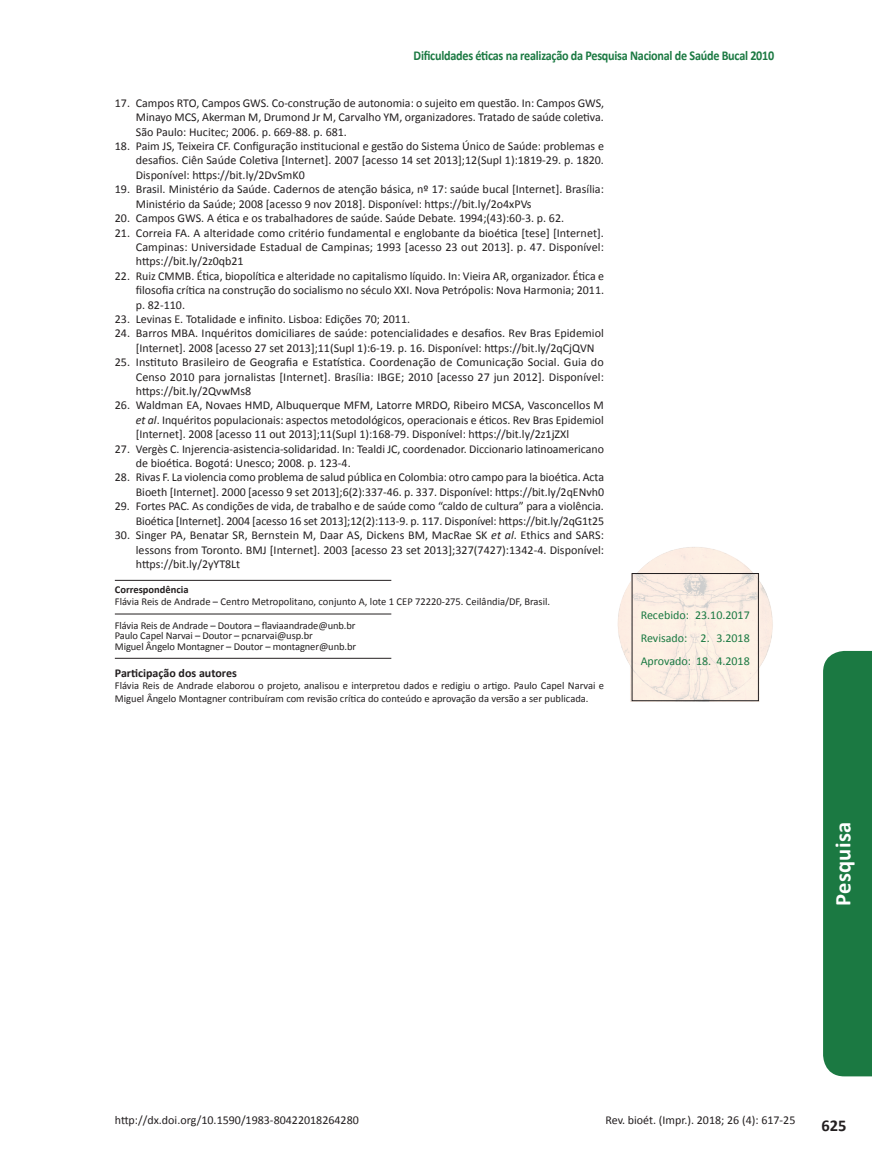
<style>
.page{position:relative;width:872px;height:1170px;background:#fff}
.page>*{position:absolute;margin:0;border:0;box-sizing:border-box;transform-origin:0 0}
.t1{font:700 22.5px "Calibri";letter-spacing:.02em;color:#fff}
.t2{font:700 16.5px "Calibri";color:#231f20}
.t3{font:700 13.5px "Calibri";letter-spacing:-.02em;color:#1b7942;scale:.9 1}
.Referencias{font:12px/14.4px "Calibri";color:#231f20;text-align:justify}
.t4{font:12px "Calibri";color:#1b7942}
.Titulo_participacao{font:700 12px "Calibri";color:#231f20}
.Texto_participacao_d{font:10.5px/12.6px "Calibri";color:#231f20}
.E-mail{font:10.5px/10.5px "Calibri";letter-spacing:-.01em;color:#231f20}
.Texto_correspondenci{font:10.5px "Calibri";color:#231f20}
.Titulo_correspondenc{font:700 10.5px "Calibri";color:#231f20}
.s1{font-style:italic}
</style>
<div class="page">
<hr style="left:115px;top:580px;width:276px;height:1px;background:#231f20">
<hr style="left:115px;top:613px;width:276px;height:1px;background:#231f20">
<hr style="left:115px;top:658px;width:276px;height:1px;background:#231f20">
<img style="left:617px;top:547px;width:156px;height:154px">
<div style="left:823px;top:651px;width:49px;height:425px;background:#1b7942"></div>
<p class="t3" style="left:413px;top:46px;width:402px">Dificuldades éticas na realização da Pesquisa Nacional de Saúde Bucal 2010</p>
<p class="Referencias" style="left:136px;top:95px;width:470px;text-indent:-21px">17. Campos RTO, Campos GWS. Co-construção de autonomia: o sujeito em questão. In: Campos GWS, Minayo MCS, Akerman M, Drumond Jr M, Carvalho YM, organizadores. Tratado de saúde coletiva.<br>São Paulo: Hucitec; 2006. p. 669-88. p. 681.</p>
<p class="Referencias" style="left:136px;top:138px;width:469px;text-indent:-21px">18. Paim JS, Teixeira CF. Configuração institucional e gestão do Sistema Único de Saúde: problemas e desafios. Ciên Saúde Coletiva [Internet]. 2007 [acesso 14 set 2013];12(Supl 1):1819-29. p. 1820.<br>Disponível: https://bit.ly/2DvSmK0</p>
<p class="Referencias" style="left:136px;top:182px;width:469px;text-indent:-21px">19. Brasil. Ministério da Saúde. Cadernos de atenção básica, nº 17: saúde bucal [Internet]. Brasília:<br>Ministério da Saúde; 2008 [acesso 9 nov 2018]. Disponível: https://bit.ly/2o4xPVs</p>
<p class="Referencias" style="left:115px;top:210px;width:451px">20. Campos GWS. A ética e os trabalhadores de saúde. Saúde Debate. 1994;(43):60-3. p. 62.</p>
<p class="Referencias" style="left:136px;top:225px;width:469px;text-indent:-21px">21. Correia FA. A alteridade como critério fundamental e englobante da bioética [tese] [Internet].<br>Campinas: Universidade Estadual de Campinas; 1993 [acesso 23 out 2013]. p. 47. Disponível: https://bit.ly/2z0qb21</p>
<p class="Referencias" style="left:136px;top:268px;width:470px;text-indent:-21px">22. Ruiz CMMB. Ética, biopolítica e alteridade no capitalismo líquido. In: Vieira AR, organizador. Ética e filosofia crítica na construção do socialismo no século XXI. Nova Petrópolis: Nova Harmonia; 2011. p. 82-110.</p>
<p class="Referencias" style="left:115px;top:311px;width:297px">23. Levinas E. Totalidade e infinito. Lisboa: Edições 70; 2011.</p>
<p class="Referencias" style="left:136px;top:326px;width:469px;text-indent:-21px">24. Barros MBA. Inquéritos domiciliares de saúde: potencialidades e desafios. Rev Bras Epidemiol [Internet]. 2008 [acesso 27 set 2013];11(Supl 1):6-19. p. 16. Disponível: https://bit.ly/2qCjQVN</p>
<p class="Referencias" style="left:136px;top:354px;width:469px;text-indent:-21px">25. Instituto Brasileiro de Geografia e Estatística. Coordenação de Comunicação Social. Guia do Censo 2010 para jornalistas [Internet]. Brasília: IBGE; 2010 [acesso 27 jun 2012]. Disponível: https://bit.ly/2QvwMs8</p>
<p class="Referencias" style="left:136px;top:398px;width:469px;text-indent:-21px">26. Waldman EA, Novaes HMD, Albuquerque MFM, Latorre MRDO, Ribeiro MCSA, Vasconcellos M <span class="s1">et al</span>. Inquéritos populacionais: aspectos metodológicos, operacionais e éticos. Rev Bras Epidemiol [Internet]. 2008 [acesso 11 out 2013];11(Supl 1):168-79. Disponível: https://bit.ly/2z1jZXl</p>
<p class="Referencias" style="left:136px;top:441px;width:469px;text-indent:-21px">27. Vergès C. Injerencia-asistencia-solidaridad. In: Tealdi JC, coordenador. Diccionario latinoamericano de bioética. Bogotá: Unesco; 2008. p. 123-4.</p>
<p class="Referencias" style="left:115px;top:470px;width:491px;text-align:right">28. Rivas F. La violencia como problema de salud pública en Colombia: otro campo para la bioética. Acta<br>Bioeth [Internet]. 2000 [acesso 9 set 2013];6(2):337-46. p. 337. Disponível: https://bit.ly/2qENvh0</p>
<p class="Referencias" style="left:115px;top:498px;width:491px;text-align:right">29. Fortes PAC. As condições de vida, de trabalho e de saúde como “caldo de cultura” para a violência.<br>Bioética [Internet]. 2004 [acesso 16 set 2013];12(2):113-9. p. 117. Disponível: https://bit.ly/2qG1t25</p>
<p class="Referencias" style="left:136px;top:527px;width:470px;text-indent:-21px">30. Singer PA, Benatar SR, Bernstein M, Daar AS, Dickens BM, MacRae SK <span class="s1">et al</span>. Ethics and SARS: lessons from Toronto. BMJ [Internet]. 2003 [acesso 23 set 2013];327(7427):1342-4. Disponível: https://bit.ly/2yYT8Lt</p>
<p class="Titulo_correspondenc" style="left:115px;top:582px;width:75px">Correspondência</p>
<p class="Texto_correspondenci" style="left:115px;top:594px;width:437px">Flávia Reis de Andrade – Centro Metropolitano, conjunto A, lote 1 CEP 72220-275. Ceilândia/DF, Brasil.</p>
<p class="E-mail" style="left:115px;top:619px;width:243px">Flávia Reis de Andrade – Doutora – flaviaandrade@unb.br<br>Paulo Capel Narvai – Doutor – pcnarvai@usp.br<br>Miguel Ângelo Montagner – Doutor – montagner@unb.br</p>
<p class="Titulo_participacao" style="left:115px;top:664px;width:123px">Participação dos autores</p>
<p class="Texto_participacao_d" style="left:115px;top:679px;width:490px">Flávia Reis de Andrade elaborou o projeto, analisou e interpretou dados e redigiu o artigo. Paulo Capel Narvai e<br>Miguel Ângelo Montagner contribuíram com revisão crítica do conteúdo e aprovação da versão a ser publicada.</p>
<p class="t4" style="left:640px;top:606px;width:111px">Recebido: 23.10.2017</p>
<p class="t4" style="left:640px;top:629px;width:111px">Revisado: 2. 3.2018</p>
<p class="t4" style="left:640px;top:652px;width:111px">Aprovado: 18. 4.2018</p>
<h1 class="t1" style="left:827px;top:906px;width:86px;rotate:-90deg">Pesquisa</h1>
<p class="Referencias" style="left:115px;top:1112px;width:245px">http://dx.doi.org/10.1590/1983-80422018264280</p>
<p class="Referencias" style="left:605px;top:1112px;width:191px">Rev. bioét. (Impr.). 2018; 26 (4): 617-25</p>
<h2 class="t2" style="left:821px;top:1113px;width:27px">625</h2>
</div>
